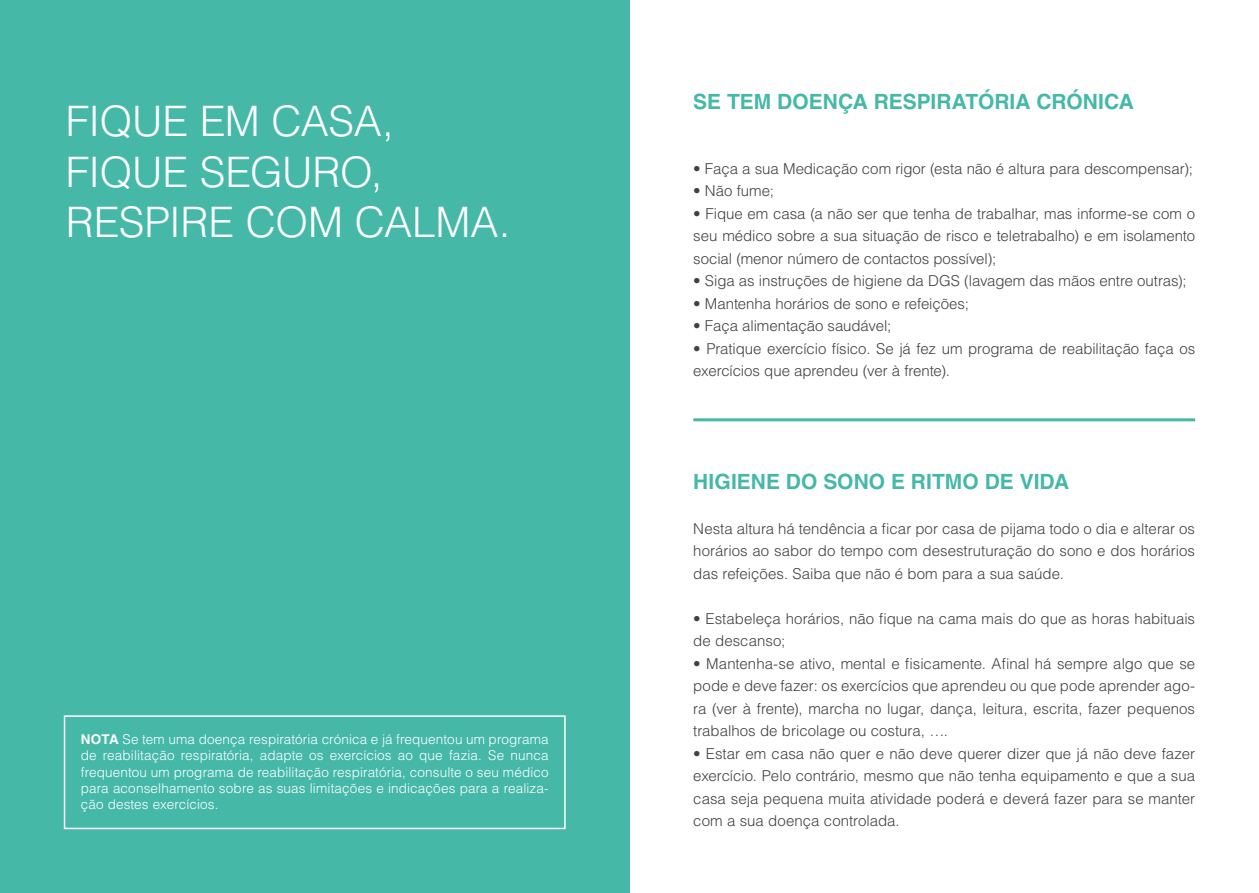
<style>
.page{position:relative;width:1259px;height:893px;background:#fff}
.page>*{position:absolute;margin:0;border:0;box-sizing:border-box;transform-origin:0 0}
.t1{font:300 42px/50.4px "Helvetica LT Std";letter-spacing:-.01em;color:#fff}
.t2{font:700 21px "Helvetica LT Std";color:#45b8a8}
.t3{font:300 15px/22.5px "Helvetica LT Std";color:#414042;text-align:justify}
.t4{font:300 13.5px/16.2px "Helvetica LT Std";letter-spacing:.01em;color:#fff;text-align:justify}
.s1{font-weight:700}
</style>
<div class="page">
<div style="left:0;top:0;width:629px;height:893px;background:#45b8a8"></div>
<div style="left:64px;top:715px;width:502px;height:114px;background:#45b8a8;border:2px solid #fff"></div>
<hr style="left:693px;top:418px;width:502px;height:3px;background:#45b8a8">
<h1 class="t1" style="left:66px;top:96px;width:446px">FIQUE EM CASA,<br>FIQUE SEGURO,<br>RESPIRE COM CALMA.</h1>
<p class="t4" style="left:81px;top:731px;width:469px"><span class="s1">NOTA</span> Se tem uma doença respiratória crónica e já frequentou um programa de reabilitação respiratória, adapte os exercícios ao que fazia. Se nunca frequentou um programa de reabilitação respiratória, consulte o seu médico para aconselhamento sobre as suas limitações e indicações para a realiza&shy;ção destes exercícios.</p>
<h2 class="t2" style="left:693px;top:88px;width:442px">SE TEM DOENÇA RESPIRATÓRIA CRÓNICA</h2>
<p class="t3" style="left:693px;top:157px;width:501px">• Faça a sua Medicação com rigor (esta não é altura para descompensar);</p>
<p class="t3" style="left:693px;top:180px;width:82px">• Não fume;</p>
<p class="t3" style="left:693px;top:202px;width:503px">• Fique em casa (a não ser que tenha de trabalhar, mas informe-se com o seu médico sobre a sua situação de risco e teletrabalho) e em isolamento social (menor número de contactos possível);</p>
<p class="t3" style="left:693px;top:270px;width:495px">• Siga as instruções de higiene da DGS (lavagem das mãos entre outras);</p>
<p class="t3" style="left:693px;top:292px;width:277px">• Mantenha horários de sono e refeições;</p>
<p class="t3" style="left:693px;top:315px;width:199px">• Faça alimentação saudável;</p>
<p class="t3" style="left:693px;top:337px;width:503px">• Pratique exercício físico. Se já fez um programa de reabilitação faça os exercícios que aprendeu (ver à frente).</p>
<h2 class="t2" style="left:693px;top:469px;width:377px">HIGIENE DO SONO E RITMO DE VIDA</h2>
<p class="t3" style="left:693px;top:517px;width:503px">Nesta altura há tendência a ficar por casa de pijama todo o dia e alterar os horários ao sabor do tempo com desestruturação do sono e dos horários das refeições. Saiba que não é bom para a sua saúde.</p>
<p class="t3" style="left:693px;top:607px;width:503px">• Estabeleça horários, não fique na cama mais do que as horas habituais de descanso;</p>
<p class="t3" style="left:693px;top:652px;width:503px">• Mantenha-se ativo, mental e fisicamente. Afinal há sempre algo que se pode e deve fazer: os exercícios que aprendeu ou que pode aprender ago&shy;ra (ver à frente), marcha no lugar, dança, leitura, escrita, fazer pequenos trabalhos de bricolage ou costura, ….</p>
<p class="t3" style="left:693px;top:742px;width:503px">• Estar em casa não quer e não deve querer dizer que já não deve fazer exercício. Pelo contrário, mesmo que não tenha equipamento e que a sua casa seja pequena muita atividade poderá e deverá fazer para se manter com a sua doença controlada.</p>
</div>
